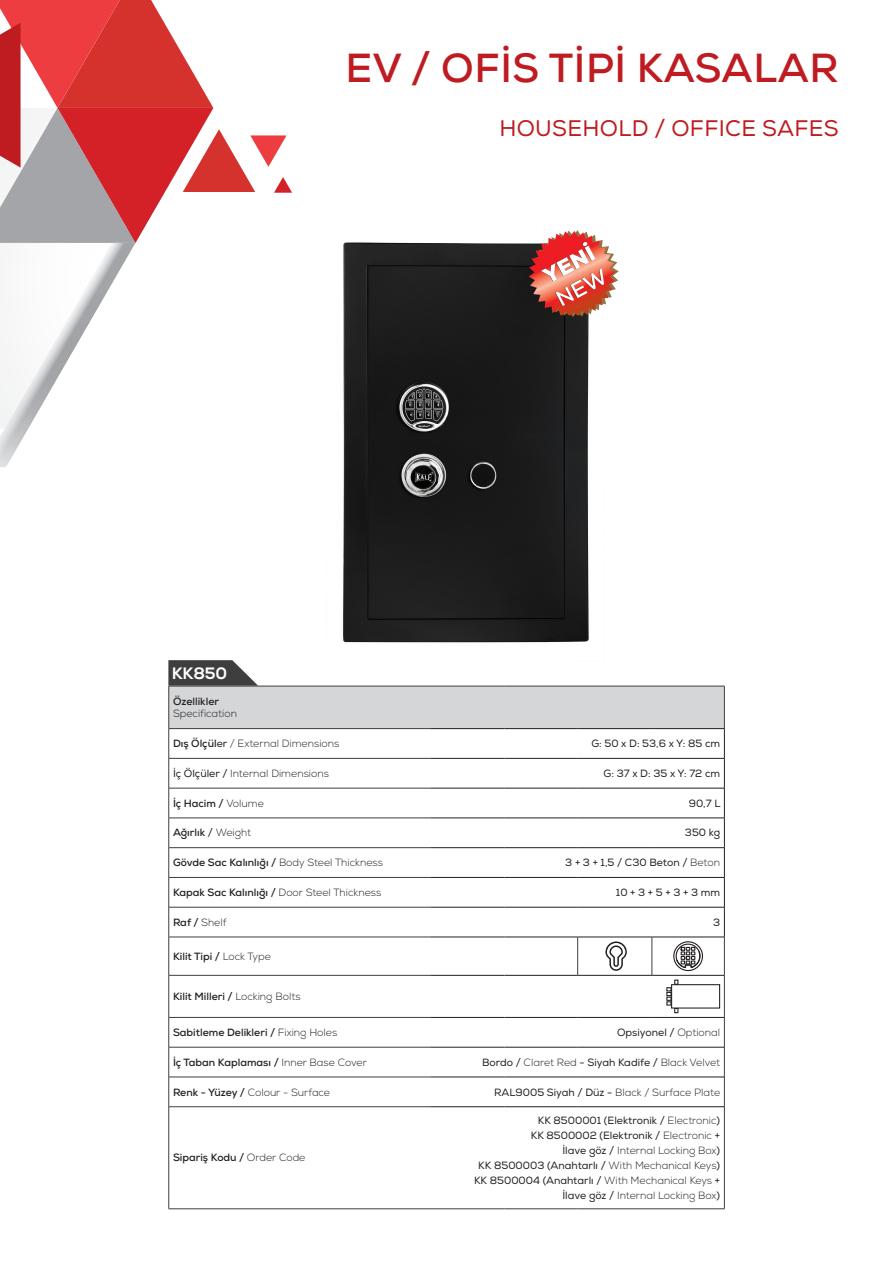
<style>
.page{position:relative;width:893px;height:1263px;background:#fff}
.page>*{position:absolute;margin:0;border:0;box-sizing:border-box;transform-origin:0 0}
.t1{font:700 40.5px "Nexa";letter-spacing:.015em;color:#bf1c21}
.t2{font:22.5px "Nexa";letter-spacing:.015em;color:#bf1c21}
.t3{font:800 16.5px "Nexa";letter-spacing:-.015em;color:#fff}
.t4{font:10.5px/15px "Nexa";color:#231f20;text-align:right}
.t5{font:700 10.5px "Nexa";color:#231f20}
.t6{font:300 10.5px "Nexa";color:#231f20}
.s1{font-weight:700}
.s2{font-weight:400}
.s3{font-weight:300}
</style>
<div class="page">
<img style="left:343px;top:242px;width:246px;height:401px">
<img style="left:0;top:243px;width:136px;height:224px">
<hr style="left:724px;top:758px;width:1px;height:30px;background:#231f20">
<hr style="left:724px;top:788px;width:1px;height:30px;background:#231f20">
<svg style="left:724px;top:819px;width:1px;height:88px"></svg>
<hr style="left:724px;top:907px;width:1px;height:30px;background:#231f20">
<hr style="left:724px;top:975px;width:1px;height:42px;background:#3e3e3f">
<hr style="left:724px;top:1017px;width:1px;height:30px;background:#3e3e3f">
<hr style="left:724px;top:1047px;width:1px;height:30px;background:#3e3e3f">
<hr style="left:724px;top:1077px;width:1px;height:30px;background:#3e3e3f">
<hr style="left:724px;top:1107px;width:1px;height:101px;background:#3e3e3f">
<svg style="left:168px;top:660px;width:557px;height:98px"></svg>
<hr style="left:169px;top:728px;width:262px;height:1px;background:#3e3e3f">
<hr style="left:168px;top:758px;width:1px;height:30px;background:#3e3e3f">
<hr style="left:168px;top:788px;width:1px;height:30px;background:#3e3e3f">
<hr style="left:169px;top:758px;width:262px;height:1px;background:#3e3e3f">
<hr style="left:169px;top:788px;width:262px;height:1px;background:#3e3e3f">
<hr style="left:169px;top:818px;width:262px;height:1px;background:#3e3e3f">
<svg style="left:168px;top:818px;width:1px;height:89px"></svg>
<hr style="left:168px;top:907px;width:1px;height:30px;background:#3e3e3f">
<hr style="left:169px;top:847px;width:262px;height:1px;background:#3e3e3f">
<hr style="left:169px;top:877px;width:262px;height:1px;background:#3e3e3f">
<hr style="left:169px;top:907px;width:262px;height:1px;background:#3e3e3f">
<hr style="left:168px;top:937px;width:1px;height:38px;background:#3e3e3f">
<hr style="left:169px;top:937px;width:262px;height:1px;background:#3e3e3f">
<hr style="left:168px;top:975px;width:1px;height:42px;background:#3e3e3f">
<hr style="left:169px;top:975px;width:262px;height:1px;background:#3e3e3f">
<hr style="left:168px;top:1017px;width:1px;height:30px;background:#3e3e3f">
<hr style="left:168px;top:1047px;width:1px;height:30px;background:#3e3e3f">
<svg style="left:168px;top:1077px;width:1px;height:29px"></svg>
<hr style="left:169px;top:1017px;width:262px;height:1px;background:#3e3e3f">
<hr style="left:169px;top:1047px;width:262px;height:1px;background:#3e3e3f">
<hr style="left:169px;top:1077px;width:262px;height:1px;background:#3e3e3f">
<hr style="left:168px;top:1107px;width:1px;height:101px;background:#3e3e3f">
<hr style="left:169px;top:1106px;width:262px;height:1px;background:#3e3e3f">
<hr style="left:169px;top:1208px;width:262px;height:1px;background:#3e3e3f">
<hr style="left:431px;top:728px;width:73px;height:1px;background:#231f20">
<hr style="left:504px;top:728px;width:74px;height:1px;background:#231f20">
<hr style="left:578px;top:728px;width:74px;height:1px;background:#231f20">
<hr style="left:652px;top:728px;width:73px;height:1px;background:#231f20">
<hr style="left:431px;top:758px;width:73px;height:1px;background:#231f20">
<hr style="left:504px;top:758px;width:74px;height:1px;background:#231f20">
<hr style="left:578px;top:758px;width:74px;height:1px;background:#231f20">
<hr style="left:652px;top:758px;width:73px;height:1px;background:#231f20">
<hr style="left:431px;top:788px;width:73px;height:1px;background:#231f20">
<hr style="left:504px;top:788px;width:74px;height:1px;background:#231f20">
<hr style="left:578px;top:788px;width:74px;height:1px;background:#231f20">
<hr style="left:652px;top:788px;width:73px;height:1px;background:#231f20">
<hr style="left:431px;top:818px;width:73px;height:1px;background:#231f20">
<hr style="left:504px;top:818px;width:74px;height:1px;background:#231f20">
<hr style="left:578px;top:818px;width:74px;height:1px;background:#231f20">
<hr style="left:652px;top:818px;width:73px;height:1px;background:#231f20">
<hr style="left:431px;top:847px;width:73px;height:1px;background:#231f20">
<hr style="left:504px;top:847px;width:74px;height:1px;background:#231f20">
<hr style="left:578px;top:847px;width:74px;height:1px;background:#231f20">
<hr style="left:652px;top:847px;width:73px;height:1px;background:#231f20">
<hr style="left:431px;top:877px;width:73px;height:1px;background:#231f20">
<hr style="left:504px;top:877px;width:74px;height:1px;background:#231f20">
<hr style="left:578px;top:877px;width:74px;height:1px;background:#231f20">
<hr style="left:652px;top:877px;width:73px;height:1px;background:#231f20">
<hr style="left:431px;top:907px;width:73px;height:1px;background:#231f20">
<hr style="left:504px;top:907px;width:74px;height:1px;background:#231f20">
<hr style="left:578px;top:907px;width:74px;height:1px;background:#231f20">
<hr style="left:652px;top:907px;width:73px;height:1px;background:#231f20">
<hr style="left:431px;top:937px;width:73px;height:1px;background:#231f20">
<hr style="left:504px;top:937px;width:74px;height:1px;background:#231f20">
<hr style="left:578px;top:937px;width:74px;height:1px;background:#231f20">
<hr style="left:652px;top:937px;width:73px;height:1px;background:#231f20">
<hr style="left:431px;top:975px;width:73px;height:1px;background:#231f20">
<hr style="left:504px;top:975px;width:74px;height:1px;background:#231f20">
<hr style="left:578px;top:975px;width:74px;height:1px;background:#231f20">
<hr style="left:652px;top:975px;width:72px;height:1px;background:#231f20">
<hr style="left:431px;top:1017px;width:73px;height:1px;background:#231f20">
<hr style="left:504px;top:1017px;width:74px;height:1px;background:#231f20">
<hr style="left:578px;top:1017px;width:74px;height:1px;background:#231f20">
<hr style="left:652px;top:1017px;width:72px;height:1px;background:#231f20">
<hr style="left:431px;top:1047px;width:73px;height:1px;background:#231f20">
<hr style="left:504px;top:1047px;width:74px;height:1px;background:#231f20">
<hr style="left:578px;top:1047px;width:74px;height:1px;background:#231f20">
<hr style="left:652px;top:1047px;width:72px;height:1px;background:#231f20">
<hr style="left:431px;top:1077px;width:73px;height:1px;background:#231f20">
<hr style="left:504px;top:1077px;width:74px;height:1px;background:#231f20">
<hr style="left:578px;top:1077px;width:74px;height:1px;background:#231f20">
<hr style="left:652px;top:1077px;width:72px;height:1px;background:#231f20">
<hr style="left:431px;top:1106px;width:73px;height:1px;background:#231f20">
<hr style="left:504px;top:1106px;width:74px;height:1px;background:#231f20">
<hr style="left:578px;top:1106px;width:74px;height:1px;background:#231f20">
<hr style="left:652px;top:1106px;width:72px;height:1px;background:#231f20">
<hr style="left:724px;top:937px;width:1px;height:38px;background:#3e3e3f">
<hr style="left:431px;top:1208px;width:73px;height:1px;background:#3e3e3f">
<hr style="left:504px;top:1208px;width:74px;height:1px;background:#3e3e3f">
<hr style="left:578px;top:1208px;width:74px;height:1px;background:#3e3e3f">
<hr style="left:652px;top:1208px;width:73px;height:1px;background:#3e3e3f">
<hr style="left:577px;top:937px;width:1px;height:38px;background:#3e3e3f">
<hr style="left:652px;top:937px;width:1px;height:38px;background:#3e3e3f">
<svg style="left:605px;top:941px;width:22px;height:30px"></svg>
<svg style="left:673px;top:941px;width:30px;height:30px"></svg>
<div style="left:671px;top:984px;width:49px;height:24px;border:1px solid #231f20"></div>
<svg style="left:666px;top:979px;width:12px;height:34px"></svg>
<img style="left:529px;top:230px;width:90px;height:87px">
<svg style="left:0;top:0;width:292px;height:243px"></svg>
<h1 class="t1" style="left:345px;top:42px;width:495px">EV / OFİS TİPİ KASALAR</h1>
<h2 class="t2" style="left:499px;top:115px;width:341px">HOUSEHOLD / OFFICE SAFES</h2>
<h3 class="t3" style="left:172px;top:663px;width:57px">KK850</h3>
<p class="t5" style="left:173px;top:694px;width:48px">Özellikler</p>
<p class="t6" style="left:173px;top:707px;width:66px">Specification</p>
<p class="t6" style="left:173px;top:737px;width:168px"><span class="s1">Dış Ölçül</span><span class="s2">er</span> / External Dimensions</p>
<p class="t4" style="left:591px;top:736px;width:130px">G: 50 x D: 53,6 x Y: 85 cm</p>
<p class="t6" style="left:173px;top:767px;width:157px"><span class="s2">İç Ölçüler /</span> Internal Dimensions</p>
<p class="t4" style="left:604px;top:766px;width:118px">G: 37 x D: 35 x Y: 72 cm</p>
<p class="t5" style="left:173px;top:796px;width:92px">İç Hacim / <span class="s3">Volume</span></p>
<p class="t4" style="left:689px;top:796px;width:33px">90,7 L</p>
<p class="t5" style="left:173px;top:826px;width:80px">Ağırlık <span class="s2">/</span> <span class="s3">Weight</span></p>
<p class="t4" style="left:685px;top:825px;width:37px">350 kg</p>
<p class="t5" style="left:173px;top:856px;width:212px">Gövde Sac Kalınlığı / <span class="s3">Body Steel Thickness</span></p>
<p class="t4" style="left:565px;top:855px;width:156px">3 + 3 + 1,5 / C30 Beton / <span class="s3">Beton</span></p>
<p class="t5" style="left:173px;top:886px;width:210px">Kapak Sac Kalınlığı / <span class="s3">Door Steel Thickness</span></p>
<p class="t4" style="left:616px;top:885px;width:106px">10 + 3 + 5 + 3 + 3 mm</p>
<p class="t6" style="left:173px;top:916px;width:55px"><span class="s1">Raf /</span> Shelf</p>
<p class="t4" style="left:713px;top:915px;width:9px">3</p>
<p class="t5" style="left:173px;top:949px;width:99px">Kilit Tipi / <span class="s3">Lock Type</span></p>
<p class="t5" style="left:173px;top:990px;width:129px">Kilit Milleri / <span class="s3">Locking Bolts</span></p>
<p class="t5" style="left:173px;top:1025px;width:166px">Sabitleme Delikleri / <span class="s3">Fixing Holes</span></p>
<p class="t4" style="left:617px;top:1025px;width:104px">Opsiyonel / <span class="s3">Optional</span></p>
<p class="t5" style="left:173px;top:1055px;width:195px">İç Taban Kaplaması / <span class="s3">Inner Base Cover</span></p>
<p class="t6" style="left:482px;top:1056px;width:240px"><span class="s2">Bordo /</span> Claret Red <span class="s2">- Siyah Kadife /</span> Black Velvet</p>
<p class="t6" style="left:173px;top:1086px;width:159px"><span class="s1">Renk - Yüzey /</span> Colour - Surface</p>
<p class="t6" style="left:494px;top:1086px;width:228px"><span class="s2">RAL9005 Siyah / Düz -</span> Black / Surface Plate</p>
<p class="t5" style="left:173px;top:1151px;width:134px">Sipariş Kodu / <span class="s3">Order Code</span></p>
<p class="t4" style="left:474px;top:1113px;width:248px">KK 8500001 (Elektronik / <span class="s3">Electronic</span>)<br>KK 8500002 (Elektronik / <span class="s3">Electronic</span> +<br>İlave göz / <span class="s3">Internal Locking Box</span>)<br>KK 8500003 (Anahtarlı / <span class="s3">With Mechanical Keys</span>)<br>KK 8500004 (Anahtarlı / <span class="s3">With Mechanical Keys</span> + İlave göz / <span class="s3">Internal Locking Box</span>)</p>
</div>
